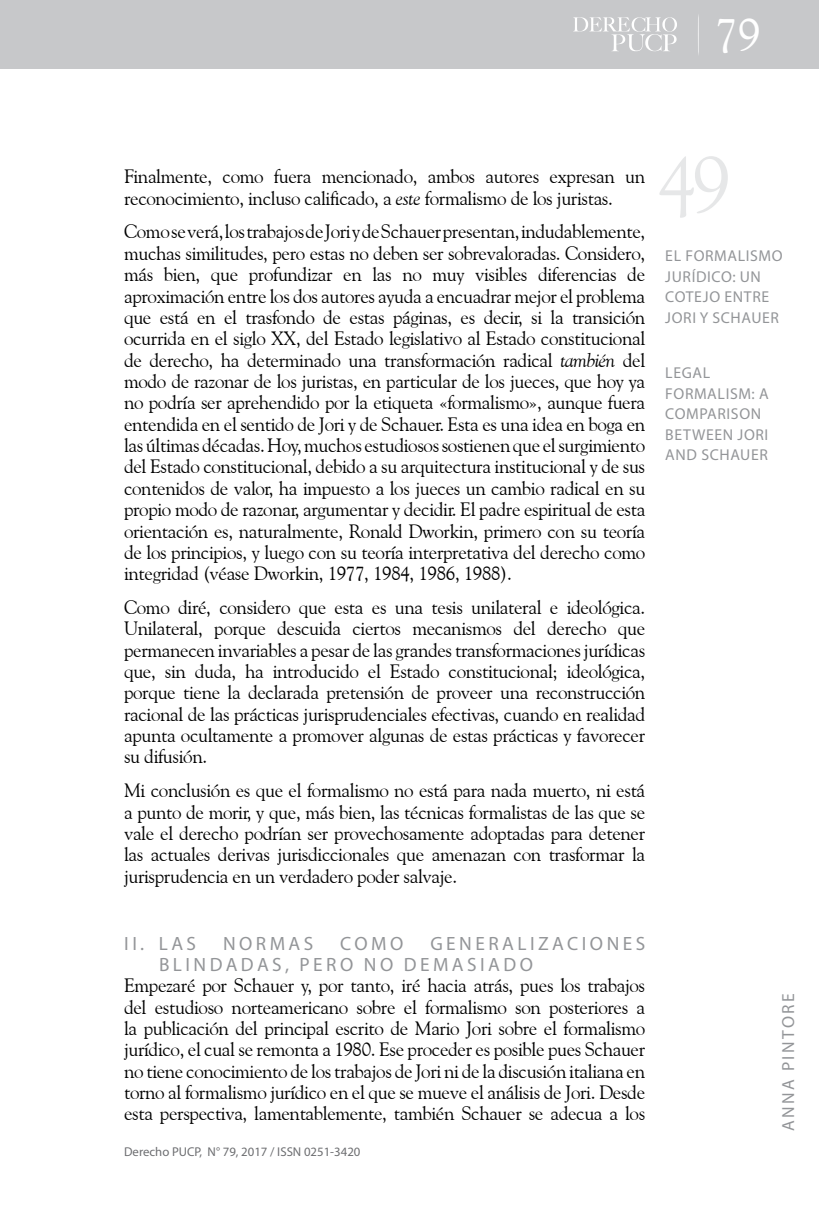
<style>
.page{position:relative;width:819px;height:1206px;background:#fff}
.page>*{position:absolute;margin:0;border:0;box-sizing:border-box;transform-origin:0 0}
.t1{font:78.75px "Goudy Old Style BT";color:#e6e7e8}
.t2{font:46.38px "Goudy Old Style BT";color:#fff}
.t3{font:19.25px/21.3px "Goudy Old Style BT";letter-spacing:-.02em;color:#000;text-align:justify}
.t4{font:19.25px/20.5px "Myriad Pro";letter-spacing:.18em;color:#939598}
.t5{font:17.5px "Myriad Pro";letter-spacing:.14em;color:#939598}
.t6{font:15.75px/20.7px "Myriad Pro";letter-spacing:.04em;color:#939598}
.t7{font:12.78px "Myriad Pro";color:#6d6e71}
.s1{font-style:italic}
</style>
<div class="page">
<div style="left:0;top:0;width:819px;height:69px;background:#c7c8ca"></div>
<svg style="left:573px;top:17px;width:104px;height:34px"></svg>
<h2 class="t2" style="left:714px;top:6px;width:47px">79</h2>
<p class="t3" style="left:124px;top:166px;width:522px">Finalmente, como fuera mencionado, ambos autores expresan un reconocimiento, incluso calificado, a <span class="s1">este</span> formalismo de los juristas.</p>
<p class="t3" style="left:124px;top:221px;width:522px">Como se verá, los trabajos de Jori y de Schauer presentan, indudablemente, muchas similitudes, pero estas no deben ser sobrevaloradas. Considero, más bien, que profundizar en las no muy visibles diferencias de aproximación entre los dos autores ayuda a encuadrar mejor el problema que está en el trasfondo de estas páginas, es decir, si la transición ocurrida en el siglo XX, del Estado legislativo al Estado constitucional de derecho, ha determinado una transformación radical <span class="s1">también</span> del modo de razonar de los juristas, en particular de los jueces, que hoy ya no podría ser aprehendido por la etiqueta «formalismo», aunque fuera entendida en el sentido de Jori y de Schauer. Esta es una idea en boga en las últimas décadas. Hoy, muchos estudiosos sostienen que el surgimiento del Estado constitucional, debido a su arquitectura institucional y de sus contenidos de valor, ha impuesto a los jueces un cambio radical en su propio modo de razonar, argumentar y decidir. El padre espiritual de esta orientación es, naturalmente, Ronald Dworkin, primero con su teoría de los principios, y luego con su teoría interpretativa del derecho como integridad (véase Dworkin, 1977, 1984, 1986, 1988).</p>
<p class="t3" style="left:124px;top:596px;width:522px">Como diré, considero que esta es una tesis unilateral e ideológica.<br>Unilateral, porque descuida ciertos mecanismos del derecho que permanecen invariables a pesar de las grandes transformaciones jurídicas que, sin duda, ha introducido el Estado constitucional; ideológica, porque tiene la declarada pretensión de proveer una reconstrucción racional de las prácticas jurisprudenciales efectivas, cuando en realidad apunta ocultamente a promover algunas de estas prácticas y favorecer su difusión.</p>
<p class="t3" style="left:124px;top:779px;width:522px">Mi conclusión es que el formalismo no está para nada muerto, ni está a punto de morir, y que, más bien, las técnicas formalistas de las que se vale el derecho podrían ser provechosamente adoptadas para detener las actuales derivas jurisdiccionales que amenazan con trasformar la jurisprudencia en un verdadero poder salvaje.</p>
<h1 class="t1" style="left:657px;top:136px;width:75px">49</h1>
<p class="t6" style="left:665px;top:245px;width:119px">EL FORMALISMO<br>JURÍDICO: UN<br>COTEJO ENTRE<br>JORI Y SCHAUER</p>
<p class="t6" style="left:665px;top:362px;width:105px">LEGAL<br>FORMALISM: A<br>COMPARISON<br>BETWEEN JORI<br>AND SCHAUER</p>
<p class="t4" style="left:159px;top:933px;width:487px;text-indent:271px">GENERALIZACIONES<br>BLINDADAS, PERO NO DEMASIADO</p>
<p class="t3" style="left:124px;top:974px;width:522px">Empezaré por Schauer y, por tanto, iré hacia atrás, pues los trabajos del estudioso norteamericano sobre el formalismo son posteriores a la publicación del principal escrito de Mario Jori sobre el formalismo jurídico, el cual se remonta a 1980. Ese proceder es posible pues Schauer no tiene conocimiento de los trabajos de Jori ni de la discusión italiana en torno al formalismo jurídico en el que se mueve el análisis de Jori. Desde esta perspectiva, lamentablemente, también Schauer se adecua a los</p>
<p class="t4" style="left:124px;top:933px;width:73px">II. LAS</p>
<p class="t4" style="left:223px;top:933px;width:92px">NORMAS</p>
<p class="t4" style="left:340px;top:933px;width:65px">COMO</p>
<p class="t7" style="left:124px;top:1144px;width:238px">Derecho PUCP, N° 79, 2017 / ISSN 0251-3420</p>
<p class="t5" style="left:777px;top:1131px;width:140px;rotate:-90deg">ANNA PINTORE</p>
</div>
